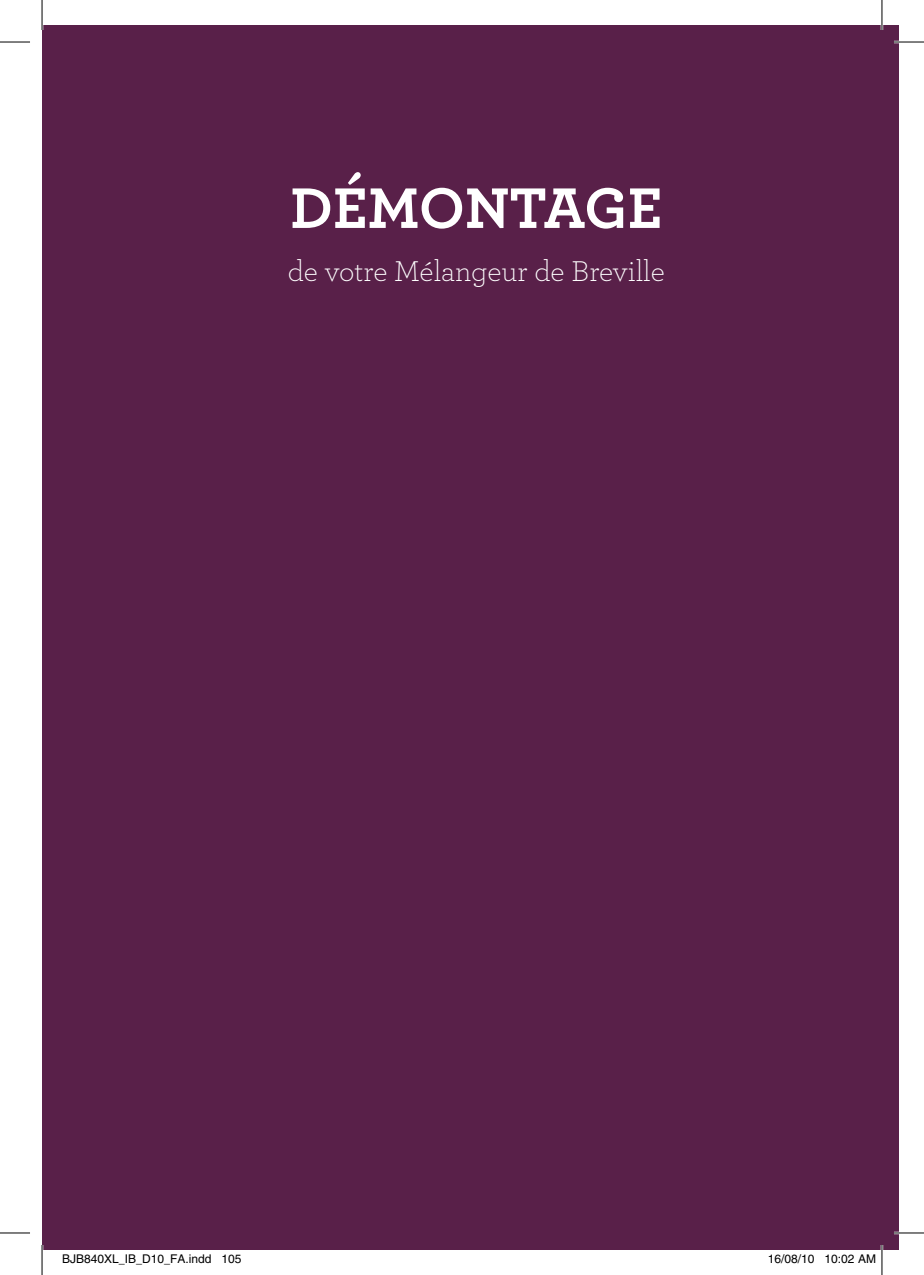
<style>
.page{position:relative;width:924px;height:1275px;background:#fff}
.page>*{position:absolute;margin:0;border:0;box-sizing:border-box;transform-origin:0 0}
.t1{font:60px "Archer Bold LF";color:#fff}
.t2{font:30px "Archer Light LF";color:#fff}
.t3{font:12px "Helvetica";color:#000}
</style>
<div class="page">
<div style="left:42px;top:25px;width:856px;height:1225px;background:#592049"></div>
<hr style="left:893px;top:41px;width:30px;height:2px;background:#fff">
<hr style="left:893px;top:1231px;width:30px;height:3px;background:#fff">
<hr style="left:880px;top:0;width:2px;height:30px;background:#fff">
<hr style="left:880px;top:1245px;width:2px;height:30px;background:#fff">
<hr style="left:0;top:42px;width:30px;height:1px;background:#000">
<hr style="left:893px;top:42px;width:30px;height:1px;background:#000">
<hr style="left:0;top:1232px;width:30px;height:1px;background:#000">
<hr style="left:893px;top:1232px;width:30px;height:1px;background:#000">
<hr style="left:42px;top:0;width:1px;height:30px;background:#000">
<hr style="left:42px;top:1245px;width:1px;height:30px;background:#000">
<hr style="left:881px;top:0;width:1px;height:30px;background:#000">
<hr style="left:881px;top:1245px;width:1px;height:30px;background:#000">
<div style="left:807px;top:1254px;width:7px;height:9px;border:1px solid #fff;border-radius:50%"></div>
<svg style="left:807px;top:1254px;width:6px;height:9px"></svg>
<h1 class="t1" style="left:290px;top:170px;width:368px">DÉMONTAGE</h1>
<h2 class="t2" style="left:287px;top:252px;width:378px">de votre Mélangeur de Breville</h2>
<p class="t3" style="left:62px;top:1251px;width:181px">BJB840XL_IB_D10_FA.indd 105</p>
<p class="t3" style="left:767px;top:1251px;width:110px">16/08/10 10:02 AM</p>
</div>
